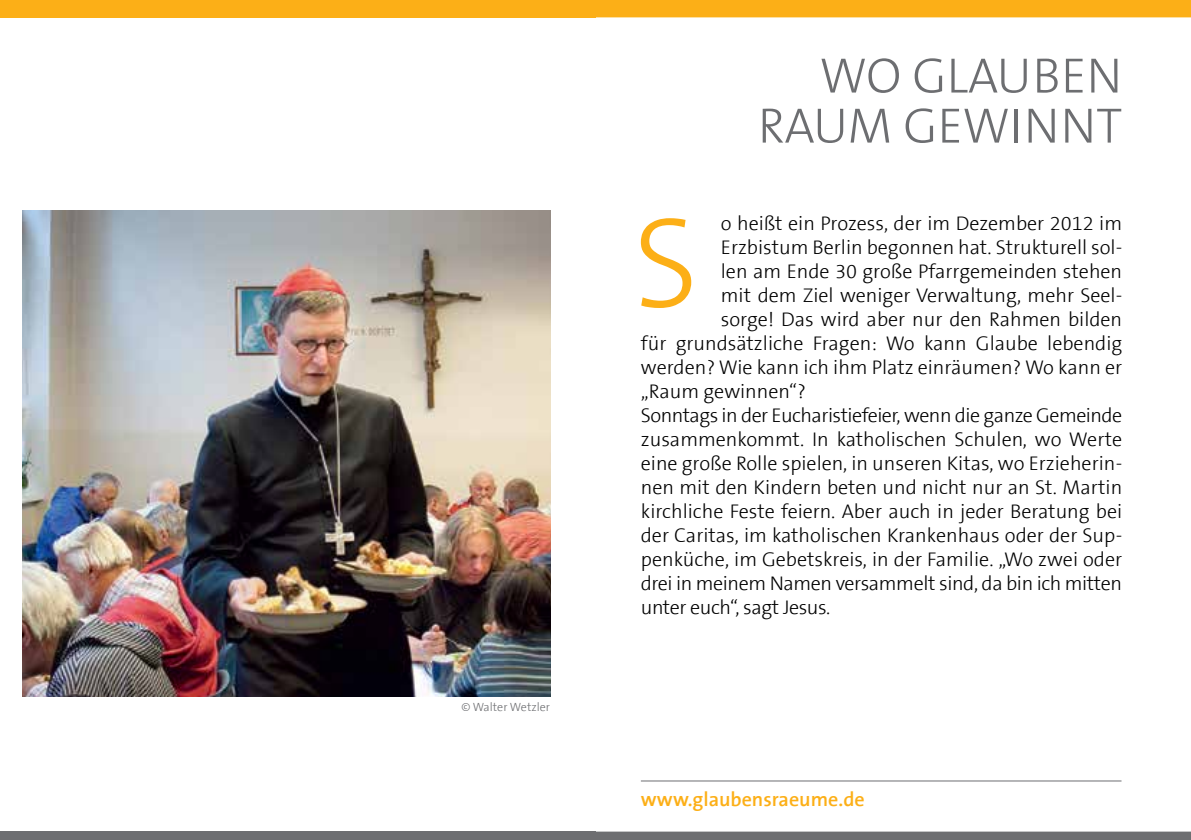
<style>
.page{position:relative;width:1191px;height:840px;background:#fff}
.page>*{position:absolute;margin:0;border:0;box-sizing:border-box;transform-origin:0 0}
.t1{font:300 129.8px "The Sans Basic";color:#fcaf17}
.t2{font:300 50px/50px "The Sans Basic";color:#6d6e71;text-align:right}
.t3{font:300 20px "The Sans Basic";color:#000}
.t4{font:300 20px "The Sans Basic";letter-spacing:-.02em;color:#000}
.t5{font:300 20px "The Sans Basic";letter-spacing:-.025em;color:#000}
.t6{font:300 20px "The Sans Basic";color:#fcaf17}
.t7{font:300 12px "The Sans Basic";color:#6d6e71}
</style>
<div class="page">
<div style="left:0;top:831px;width:595px;height:8px;background:#6d6e71"></div>
<div style="left:0;top:0;width:595px;height:17px;background:#fcaf17"></div>
<div style="left:578px;top:831px;width:613px;height:8px;background:#6d6e71"></div>
<div style="left:578px;top:0;width:613px;height:17px;background:#fcaf17"></div>
<hr style="left:641px;top:780px;width:480px;height:1px;background:#6d6e71">
<img style="left:23px;top:210px;width:527px;height:485px">
<p class="t7" style="left:461px;top:698px;width:90px">© Walter Wetzler</p>
<h2 class="t2" style="left:758px;top:51px;width:366px">Wo Glauben<br>Raum gewi nnt</h2>
<h1 class="t1" style="left:633px;top:179px;width:52px">S</h1>
<p class="t3" style="left:721px;top:210px;width:403px">o heißt ein Prozess, der im Dezember 2012 im</p>
<p class="t3" style="left:721px;top:234px;width:403px">E rzbistum Berlin begonnen hat. Strukturell sol-</p>
<p class="t3" style="left:721px;top:258px;width:403px">len am E nde 30 große Pfarrgemeinden stehen</p>
<p class="t3" style="left:721px;top:282px;width:403px">mit dem Ziel weniger Verwaltung, mehr Seel-</p>
<p class="t3" style="left:721px;top:306px;width:403px">sorge! Das wird aber nur den Rahmen bilden</p>
<p class="t3" style="left:641px;top:330px;width:483px">für grundsätzliche Fragen: Wo kann Glaube lebendig</p>
<p class="t3" style="left:641px;top:354px;width:483px">werden? Wie kann ich ihm Platz einräumen? Wo kann er</p>
<p class="t3" style="left:641px;top:378px;width:167px">„Raum gewinnen“?</p>
<p class="t5" style="left:641px;top:402px;width:483px">Sonntags in der Eucharistiefeier, wenn die ganze Gemeinde</p>
<p class="t3" style="left:641px;top:426px;width:483px">zusammenkommt. In katholischen Schulen, wo Werte</p>
<p class="t3" style="left:641px;top:450px;width:483px">eine große Rolle spielen, in unseren Kitas, wo E rzieherin-</p>
<p class="t3" style="left:641px;top:474px;width:483px">nen mit den Kindern beten und nicht nur an St. Martin</p>
<p class="t3" style="left:641px;top:498px;width:483px">kirchliche Feste feiern. Aber auch in jeder Beratung bei</p>
<p class="t3" style="left:641px;top:522px;width:483px">der Caritas, im katholischen Krankenhaus oder der Sup-</p>
<p class="t3" style="left:641px;top:546px;width:483px">penküche, im Gebetskreis, in der Familie. „Wo zwei oder</p>
<p class="t4" style="left:641px;top:570px;width:483px">drei in meinem Namen versammelt sind, da bin ich mitten</p>
<p class="t4" style="left:641px;top:594px;width:191px">unter euch“, sagt Jesus.</p>
<p class="t6" style="left:641px;top:785px;width:225px">www.glaubensraeume.de</p>
</div>
